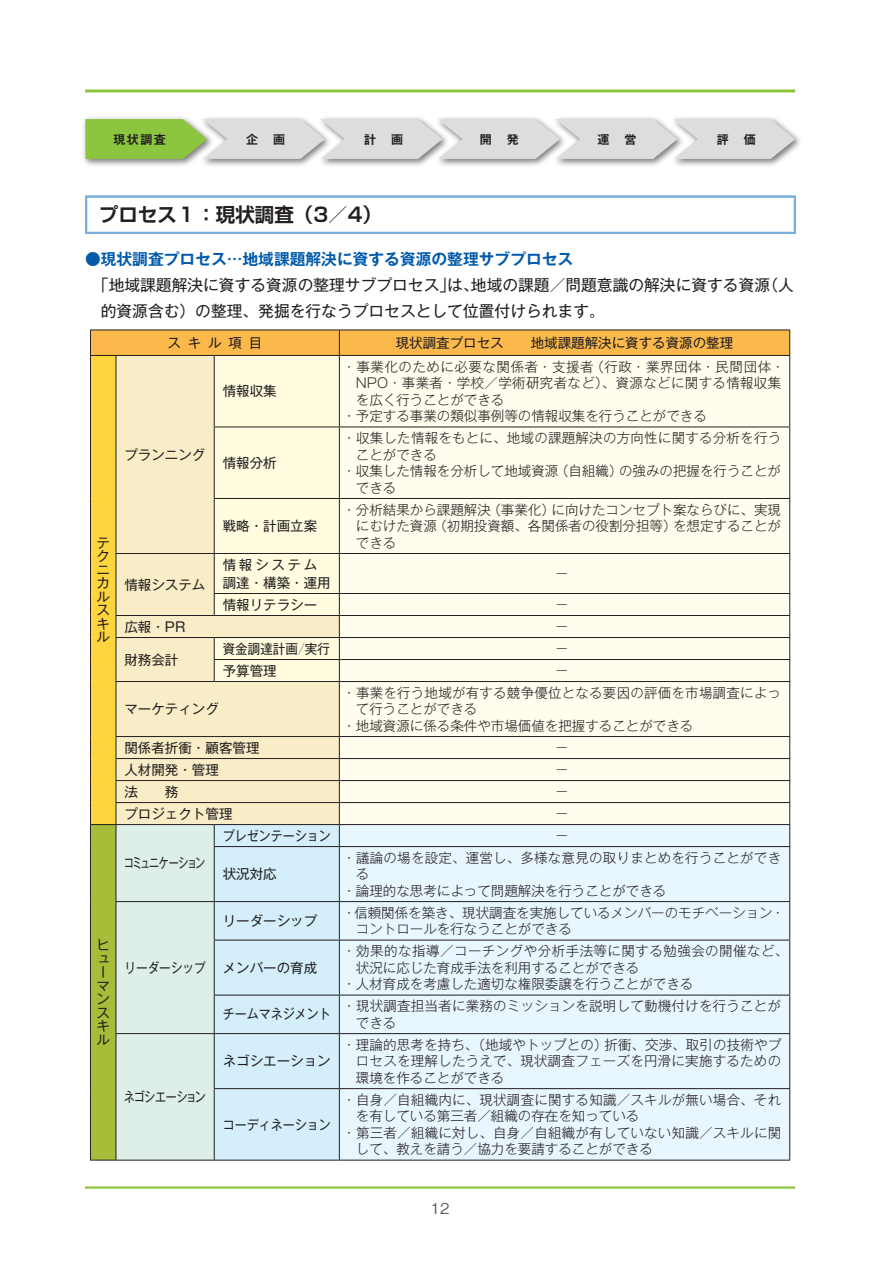
<style>
.page{position:relative;width:893px;height:1263px;background:#fff}
.page>*{position:absolute;margin:0;border:0;box-sizing:border-box;transform-origin:0 0}
.小見出し{font:700 19.5px "Shin Go Pr 5 De";color:#231f20}
.現状調査プロセス_本文{font:15.75px/26.2px "Gothic MB101 Pr 5";color:#231f20}
.現状調査プロセス_見出し{font:700 15.75px "Gothic MB101 Pr 5 De";color:#015aaa}
.t1{font:500 15px "Gothic BBB Pr 5";color:#636366}
.表下{font:300 13.5px/16.5px "Gothic MB101 Pr 5";color:#231f20}
.表_ジャス{font:13.5px/13.5px "Gothic MB101 Pr 5";color:#231f20;text-align:justify}
.表下-2{font:300 13.5px/16.5px "Gothic MB101 Pr 5";letter-spacing:.025em;color:#231f20}
.表下-3{font:300 13.5px/16.5px "Gothic MB101 Pr 5";letter-spacing:.035em;color:#231f20}
.表_ジャス-2{font:13.5px "Gothic MB101 Pr 5";color:#231f20;scale:.89 1}
.表_ジャス-3{font:13.5px "Gothic MB101 Pr 5";color:#231f20;scale:.93 1}
.表_ジャス-4{font:13.5px "Gothic MB101 Pr 5";letter-spacing:-.125em;color:#231f20;scale:.75 1}
.表_ジャス-5{font:13.5px "Gothic MB101 Pr 5";letter-spacing:-.07em;color:#231f20;scale:.82 1}
.表_ジャス-6{font:13.5px "Gothic MB101 Pr 5";color:#231f20;scale:.86 1}
.t2{font:700 12px "Gothic MB101 Pr 5 De";color:#231f20}
</style>
<div class="page">
<hr style="left:85px;top:196px;width:711px;height:2px;background:#79aede">
<hr style="left:85px;top:198px;width:2px;height:34px;background:#79aede">
<hr style="left:794px;top:198px;width:2px;height:34px;background:#79aede">
<hr style="left:85px;top:232px;width:711px;height:2px;background:#79aede">
<div style="left:81px;top:115px;width:133px;height:52px;background:#231f20;opacity:.6"></div>
<div style="left:198px;top:115px;width:133px;height:52px;background:#231f20;opacity:.6"></div>
<div style="left:316px;top:115px;width:133px;height:52px;background:#231f20;opacity:.6"></div>
<div style="left:669px;top:115px;width:133px;height:52px;background:#231f20;opacity:.6"></div>
<div style="left:434px;top:115px;width:132px;height:52px;background:#231f20;opacity:.6"></div>
<div style="left:551px;top:115px;width:133px;height:52px;background:#231f20;opacity:.6"></div>
<svg style="left:85px;top:119px;width:710px;height:40px;background:#d0d9c6"></svg>
<div style="left:90px;top:355px;width:26px;height:469px;background:#ffd53e"></div>
<div style="left:117px;top:682px;width:222px;height:54px;background:#f8edc6"></div>
<div style="left:340px;top:682px;width:449px;height:142px;background:#fffdee"></div>
<div style="left:340px;top:825px;width:449px;height:335px;background:#e8f6fd"></div>
<hr style="left:90px;top:681px;width:1px;height:55px;background:#231f20">
<hr style="left:339px;top:681px;width:451px;height:1px;background:#231f20">
<hr style="left:789px;top:682px;width:1px;height:54px;background:#231f20">
<hr style="left:339px;top:736px;width:451px;height:1px;background:#231f20">
<hr style="left:339px;top:758px;width:451px;height:1px;background:#231f20">
<hr style="left:339px;top:780px;width:451px;height:1px;background:#231f20">
<hr style="left:339px;top:802px;width:451px;height:1px;background:#231f20">
<hr style="left:339px;top:824px;width:451px;height:1px;background:#231f20">
<svg style="left:789px;top:737px;width:1px;height:109px"></svg>
<hr style="left:339px;top:846px;width:451px;height:1px;background:#231f20">
<hr style="left:789px;top:847px;width:1px;height:54px;background:#231f20">
<hr style="left:339px;top:901px;width:451px;height:1px;background:#231f20">
<hr style="left:789px;top:902px;width:1px;height:38px;background:#231f20">
<hr style="left:339px;top:940px;width:451px;height:1px;background:#231f20">
<hr style="left:789px;top:940px;width:1px;height:55px;background:#231f20">
<hr style="left:339px;top:995px;width:451px;height:1px;background:#231f20">
<hr style="left:789px;top:995px;width:1px;height:38px;background:#231f20">
<hr style="left:339px;top:1033px;width:451px;height:1px;background:#231f20">
<hr style="left:789px;top:1034px;width:1px;height:54px;background:#231f20">
<hr style="left:339px;top:1088px;width:451px;height:1px;background:#231f20">
<hr style="left:789px;top:1089px;width:1px;height:71px;background:#231f20">
<hr style="left:339px;top:1160px;width:451px;height:1px;background:#231f20">
<hr style="left:116px;top:681px;width:98px;height:1px;background:#231f20">
<hr style="left:116px;top:682px;width:1px;height:54px;background:#231f20">
<hr style="left:214px;top:681px;width:125px;height:1px;background:#231f20">
<hr style="left:339px;top:682px;width:1px;height:54px;background:#231f20">
<svg style="left:90px;top:736px;width:250px;height:425px;background:#d4e3d0"></svg>
<hr style="left:116px;top:824px;width:98px;height:1px;background:#231f20">
<hr style="left:214px;top:824px;width:125px;height:1px;background:#231f20">
<svg style="left:90px;top:330px;width:700px;height:351px;background:#f7eecf"></svg>
<hr style="left:116px;top:355px;width:98px;height:1px;background:#231f20">
<hr style="left:214px;top:355px;width:125px;height:1px;background:#231f20">
<hr style="left:85px;top:89px;width:710px;height:3px;background:#8bc63e">
<hr style="left:85px;top:1186px;width:710px;height:3px;background:#8bc63e">
<p class="t2" style="left:113px;top:129px;width:54px">現状調査</p>
<p class="t2" style="left:246px;top:129px;width:40px">企　画</p>
<p class="t2" style="left:364px;top:129px;width:41px">計　画</p>
<p class="t2" style="left:480px;top:129px;width:40px">開　発</p>
<p class="t2" style="left:598px;top:129px;width:40px">運　営</p>
<p class="t2" style="left:717px;top:129px;width:40px">評　価</p>
<p class="小見出し" style="left:99px;top:199px;width:285px">プロセス１：現状調査（3／4）</p>
<p class="現状調査プロセス_見出し" style="left:85px;top:245px;width:490px">●現状調査プロセス…地域課題解決に資する資源の整理サブプロセス</p>
<p class="現状調査プロセス_本文" style="left:101px;top:270px;width:694px;text-indent:-8px">「地域課題解決に資する資源の整理サブプロセス」は、地域の課題／問題意識の解決に資する資源（人的資源含む）の整理、発掘を行なうプロセスとして位置付けられます。</p>
<p class="表_ジャス" style="left:168px;top:335px;width:96px">スキル項目</p>
<p class="表_ジャス" style="left:396px;top:335px;width:339px">現状調査プロセス　　地域課題解決に資する資源の整理</p>
<p class="表_ジャス" style="left:96px;top:535px;width:15px">テクニカルスキル</p>
<p class="表_ジャス" style="left:96px;top:937px;width:15px;text-align:left">ヒューマンスキル</p>
<p class="表_ジャス" style="left:124px;top:447px;width:83px">プランニング</p>
<p class="表_ジャス" style="left:124px;top:577px;width:83px">情報システム</p>
<p class="表_ジャス" style="left:223px;top:383px;width:55px">情報収集</p>
<p class="表_ジャス" style="left:223px;top:455px;width:55px">情報分析</p>
<p class="表_ジャス" style="left:223px;top:518px;width:96px">戦略・計画立案</p>
<p class="表_ジャス" style="left:223px;top:557px;width:96px">情報システム</p>
<p class="表_ジャス" style="left:223px;top:575px;width:109px">調達・構築・運用</p>
<p class="表下-2" style="left:356px;top:357px;width:430px;text-indent:-14px">・事業化のために必要な関係者・支援者（行政・業界団体・民間団体・<br>NPO・事業者・学校／学術研究者など）、資源などに関する情報収集を広く行うことができる</p>
<p class="表下" style="left:342px;top:406px;width:366px">・予定する事業の類似事例等の情報収集を行うことができる</p>
<p class="表下" style="left:356px;top:429px;width:427px;text-indent:-14px">・収集した情報をもとに、地域の課題解決の方向性に関する分析を行うことができる</p>
<p class="表下" style="left:356px;top:462px;width:427px;text-indent:-14px">・収集した情報を分析して地域資源（自組織）の強みの把握を行うことができる</p>
<p class="表下" style="left:356px;top:500px;width:427px;text-align:justify;text-indent:-14px">・分析結果から課題解決（事業化）に向けたコンセプト案ならびに、実現にむけた資源（初期投資額、各関係者の役割分担等）を想定することができる</p>
<p class="表下" style="left:555px;top:564px;width:15px">－</p>
<p class="表_ジャス" style="left:223px;top:597px;width:96px">情報リテラシー</p>
<p class="表下" style="left:555px;top:595px;width:15px">－</p>
<p class="表_ジャス" style="left:124px;top:619px;width:62px">広報・PR</p>
<p class="表下" style="left:555px;top:617px;width:15px">－</p>
<p class="表_ジャス" style="left:124px;top:652px;width:55px">財務会計</p>
<p class="表_ジャス-3" style="left:223px;top:637px;width:117px">資金調達計画／実行</p>
<p class="表下" style="left:555px;top:639px;width:15px">－</p>
<p class="表_ジャス" style="left:223px;top:663px;width:55px">予算管理</p>
<p class="表下" style="left:555px;top:661px;width:15px">－</p>
<p class="表_ジャス" style="left:124px;top:701px;width:96px">マーケティング</p>
<p class="表下" style="left:356px;top:683px;width:427px;text-indent:-14px">・事業を行う地域が有する競争優位となる要因の評価を市場調査によって行うことができる</p>
<p class="表下" style="left:342px;top:716px;width:352px">・地域資源に係る条件や市場価値を把握することができる</p>
<p class="表_ジャス" style="left:124px;top:740px;width:137px">関係者折衝・顧客管理</p>
<p class="表下" style="left:555px;top:738px;width:15px">－</p>
<p class="表_ジャス" style="left:124px;top:762px;width:96px">人材開発・管理</p>
<p class="表下" style="left:555px;top:760px;width:15px">－</p>
<p class="表_ジャス" style="left:124px;top:784px;width:55px">法　　務</p>
<p class="表下" style="left:555px;top:782px;width:15px">－</p>
<p class="表_ジャス" style="left:124px;top:806px;width:110px">プロジェクト管理</p>
<p class="表下" style="left:555px;top:804px;width:15px">－</p>
<p class="表_ジャス-4" style="left:124px;top:852px;width:110px">コミュニケーション</p>
<p class="表_ジャス-6" style="left:124px;top:956px;width:96px">リーダーシップ</p>
<p class="表_ジャス-5" style="left:124px;top:1086px;width:101px">ネゴシエーション</p>
<p class="表_ジャス-2" style="left:223px;top:824px;width:123px">プレゼンテーション</p>
<p class="表下" style="left:555px;top:826px;width:15px">－</p>
<p class="表_ジャス" style="left:223px;top:866px;width:55px">状況対応</p>
<p class="表下" style="left:356px;top:848px;width:427px;text-indent:-14px">・議論の場を設定、運営し、多様な意見の取りまとめを行うことができる</p>
<p class="表下" style="left:342px;top:881px;width:325px">・論理的な思考によって問題解決を行うことができる</p>
<p class="表_ジャス" style="left:223px;top:913px;width:96px">リーダーシップ</p>
<p class="表下" style="left:356px;top:903px;width:430px;text-indent:-14px">・信頼関係を築き、現状調査を実施しているメンバーのモチベーション・コントロールを行なうことができる</p>
<p class="表_ジャス" style="left:223px;top:960px;width:96px">メンバーの育成</p>
<p class="表下-3" style="left:356px;top:942px;width:434px;text-indent:-14px">・効果的な指導／コーチングや分析手法等に関する勉強会の開催など、状況に応じた育成手法を利用することができる</p>
<p class="表下" style="left:342px;top:975px;width:352px">・人材育成を考慮した適切な権限委譲を行うことができる</p>
<p class="表_ジャス-2" style="left:223px;top:1003px;width:123px">チームマネジメント</p>
<p class="表下" style="left:356px;top:997px;width:427px;text-indent:-14px">・現状調査担当者に業務のミッションを説明して動機付けを行うことができる</p>
<p class="表_ジャス" style="left:223px;top:1053px;width:109px">ネゴシエーション</p>
<p class="表_ジャス-2" style="left:223px;top:1113px;width:123px">コーディネーション</p>
<p class="表下" style="left:356px;top:1035px;width:427px;text-align:justify;text-indent:-14px">・理論的思考を持ち、（地域やトップとの）折衝、交渉、取引の技術やプロセスを理解したうえで、現状調査フェーズを円滑に実施するための環境を作ることができる</p>
<p class="表下" style="left:356px;top:1090px;width:427px;text-indent:-14px">・自身／自組織内に、現状調査に関する知識／スキルが無い場合、それを有している第三者／組織の存在を知っている</p>
<p class="表下" style="left:356px;top:1123px;width:427px;text-indent:-14px">・第三者／組織に対し、自身／自組織が有していない知識／スキルに関して、教えを請う／協力を要請することができる</p>
<p class="t1" style="left:431px;top:1196px;width:20px">12</p>
</div>
